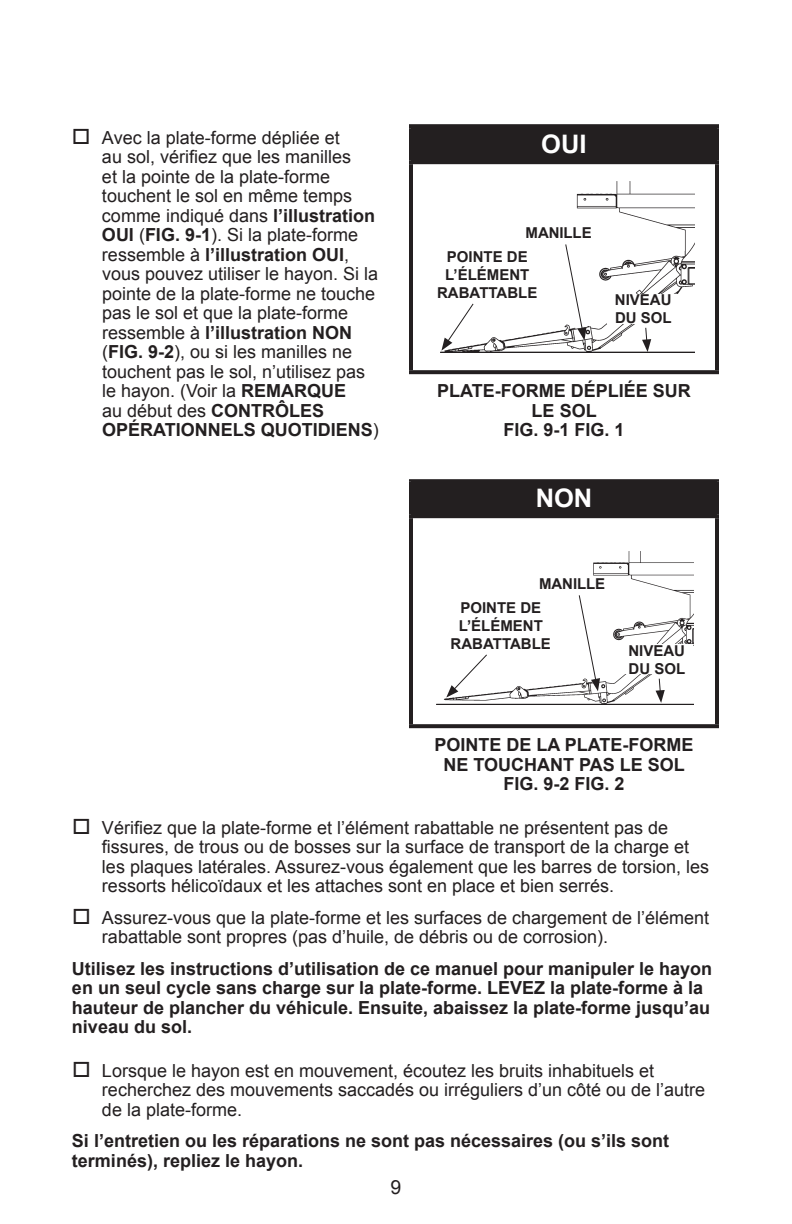
<style>
.page{position:relative;width:792px;height:1224px;background:#fff}
.page>*{position:absolute;margin:0;border:0;box-sizing:border-box;transform-origin:0 0}
.t1{font:700 25.6px "Arial";color:#fff}
.t2{font:19.6px "Arial";color:#231f20}
.t3{font:18px/19.4px "Arial";color:#231f20}
.t4{font:700 18px/19.4px "Arial";color:#231f20;text-align:center}
.t5{font:700 15px/18px "Arial";color:#231f20;text-align:center}
.s1{font-weight:700}
</style>
<div class="page">
<svg style="left:411px;top:128px;width:306px;height:386px"></svg>
<hr style="left:409px;top:479px;width:310px;height:2px;background:#231f20">
<svg style="left:409px;top:124px;width:310px;height:4px"></svg>
<hr style="left:409px;top:128px;width:4px;height:32px;background:#231f20">
<hr style="left:715px;top:128px;width:4px;height:32px;background:#231f20">
<hr style="left:409px;top:160px;width:310px;height:4px;background:#231f20">
<hr style="left:409px;top:164px;width:4px;height:206px;background:#231f20">
<hr style="left:715px;top:164px;width:4px;height:206px;background:#231f20">
<svg style="left:409px;top:370px;width:310px;height:4px"></svg>
<hr style="left:409px;top:518px;width:4px;height:206px;background:#231f20">
<hr style="left:715px;top:518px;width:4px;height:206px;background:#231f20">
<svg style="left:409px;top:724px;width:310px;height:4px"></svg>
<hr style="left:409px;top:481px;width:4px;height:33px;background:#231f20">
<hr style="left:715px;top:481px;width:4px;height:33px;background:#231f20">
<hr style="left:409px;top:514px;width:310px;height:4px;background:#231f20">
<img style="left:441px;top:182px;width:254px;height:171px">
<div style="left:433px;top:250px;width:108px;height:48px;background:#fff"></div>
<div style="left:526px;top:226px;width:66px;height:12px;background:#fff"></div>
<div style="left:607px;top:294px;width:72px;height:30px;background:#fff"></div>
<svg style="left:642px;top:327px;width:9px;height:25px"></svg>
<svg style="left:441px;top:303px;width:34px;height:48px"></svg>
<svg style="left:565px;top:243px;width:22px;height:97px"></svg>
<img style="left:437px;top:552px;width:256px;height:152px">
<div style="left:447px;top:601px;width:108px;height:48px;background:#fff"></div>
<div style="left:539px;top:577px;width:66px;height:12px;background:#fff"></div>
<div style="left:621px;top:644px;width:72px;height:30px;background:#fff"></div>
<svg style="left:656px;top:678px;width:9px;height:25px"></svg>
<svg style="left:446px;top:653px;width:42px;height:45px"></svg>
<svg style="left:578px;top:594px;width:22px;height:97px"></svg>
<p class="t3" style="left:102px;top:128px;width:278px;text-indent:-30px">□ Avec la plate‑forme dépliée et<br>au sol, vérifiez que les manilles<br>et la pointe de la plate‑forme touchent le sol en même temps comme indiqué dans <span class="s1">l’illustration<br>OUI</span> (<span class="s1">FIG. 9-1</span>). Si la plate‑forme ressemble à <span class="s1">l’illustration OUI</span>, vous pouvez utiliser le hayon. Si la pointe de la plate‑forme ne touche pas le sol et que la plate‑forme ressemble à <span class="s1">l’illustration NON </span>(<span class="s1">FIG. 9-2</span>), ou si les manilles ne touchent pas le sol, n’utilisez pas le hayon. (Voir la <span class="s1">REMARQUE<br></span>au début des <span class="s1">CONTRÔLES<br>OPÉRATIONNELS QUOTIDIENS</span>)</p>
<h1 class="t1" style="left:541px;top:128px;width:47px">OUI</h1>
<p class="t5" style="left:526px;top:224px;width:68px">MANILLE</p>
<p class="t5" style="left:437px;top:248px;width:102px">POINTE DE<br>L’ÉLÉMENT<br>RABATTABLE</p>
<p class="t5" style="left:615px;top:291px;width:58px;text-align:left">NIVEAU<br>DU SOL</p>
<p class="t4" style="left:437px;top:382px;width:255px">PLATE‑FORME DÉPLIÉE SUR<br>LE SOL<br>FIG. 9-1 FIG. 1</p>
<h1 class="t1" style="left:536px;top:481px;width:58px">NON</h1>
<p class="t5" style="left:539px;top:575px;width:68px">MANILLE</p>
<p class="t5" style="left:451px;top:599px;width:102px">POINTE DE<br>L’ÉLÉMENT<br>RABATTABLE</p>
<p class="t5" style="left:628px;top:642px;width:58px;text-align:left">NIVEAU<br>DU SOL</p>
<p class="t4" style="left:435px;top:736px;width:261px">POINTE DE LA PLATE‑FORME<br>NE TOUCHANT PAS LE SOL<br>FIG. 9-2 FIG. 2</p>
<p class="t3" style="left:102px;top:818px;width:609px;text-indent:-30px">□ Vérifiez que la plate‑forme et l’élément rabattable ne présentent pas de fissures, de trous ou de bosses sur la surface de transport de la charge et les plaques latérales. Assurez-vous également que les barres de torsion, les ressorts hélicoïdaux et les attaches sont en place et bien serrés.</p>
<p class="t3" style="left:102px;top:908px;width:609px;text-indent:-30px">□ Assurez-vous que la plate‑forme et les surfaces de chargement de l’élément rabattable sont propres (pas d’huile, de débris ou de corrosion).</p>
<p class="t4" style="left:72px;top:959px;width:642px;text-align:left">Utilisez les instructions d’utilisation de ce manuel pour manipuler le hayon en un seul cycle sans charge sur la plate‑forme. LEVEZ la plate‑forme à la hauteur de plancher du véhicule. Ensuite, abaissez la plate‑forme jusqu’au niveau du sol.</p>
<p class="t3" style="left:102px;top:1061px;width:605px;text-indent:-30px">□ Lorsque le hayon est en mouvement, écoutez les bruits inhabituels et recherchez des mouvements saccadés ou irréguliers d’un côté ou de l’autre de la plate‑forme.</p>
<p class="t4" style="left:72px;top:1132px;width:599px;text-align:left">Si l’entretien ou les réparations ne sont pas nécessaires (ou s’ils sont terminés), repliez le hayon.</p>
<p class="t2" style="left:391px;top:1174px;width:12px">9</p>
</div>
